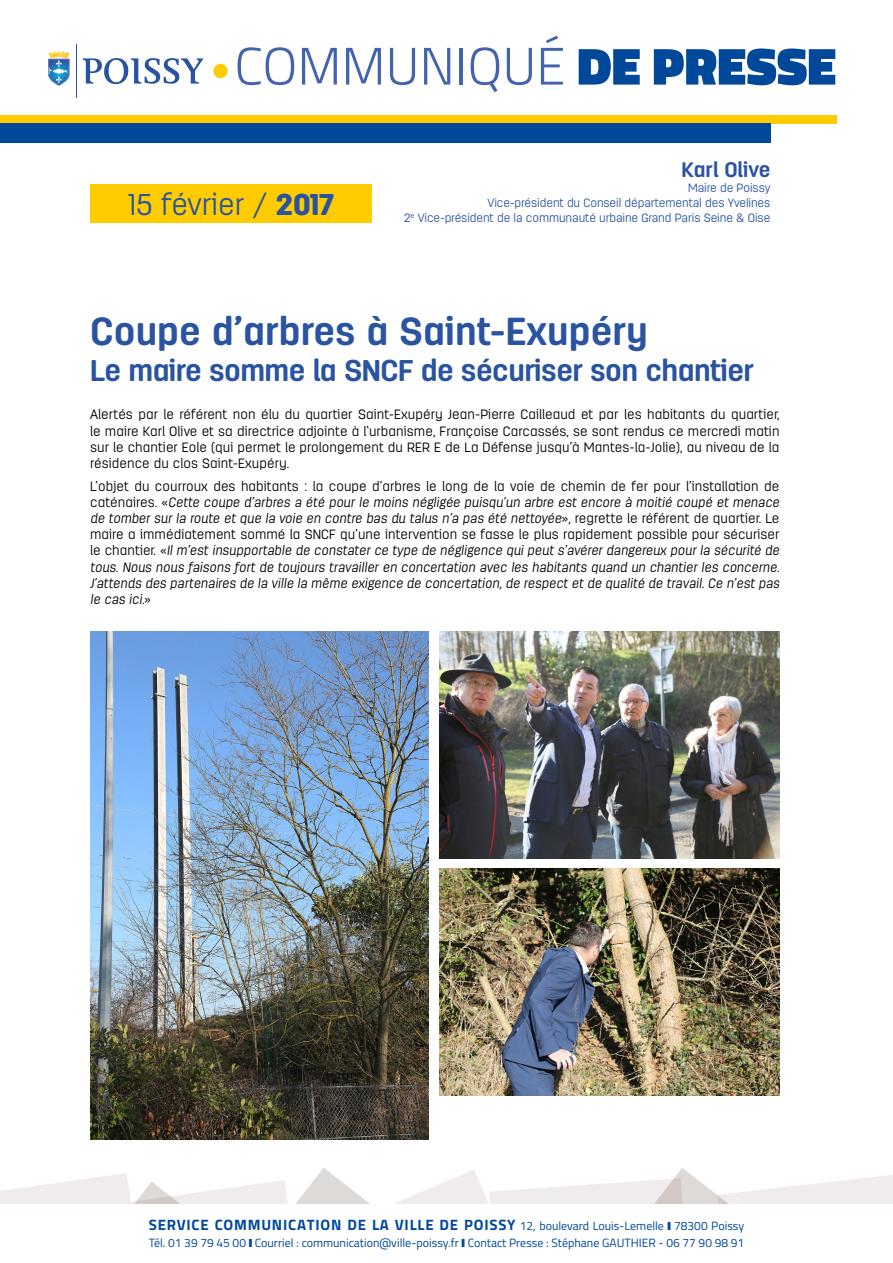
<style>
.page{position:relative;width:893px;height:1263px;background:#fff}
.page>*{position:absolute;margin:0;border:0;box-sizing:border-box;transform-origin:0 0}
.t1{font:300 52.8px "Titillium Web";color:#4363ac}
.t2{font:700 39px "Antartida Rounded";color:#2a53a1}
.t3{font:700 30px "Antartida Rounded";letter-spacing:-.02em;color:#2a53a1}
.t4{font:300 30px "Antartida Rounded";color:#2a53a1}
.t5{font:700 21px "Antartida Rounded";color:#2a53a1}
.t6{font:700 15px "Titillium Web";letter-spacing:.05em;color:#00489a}
.t7{font:italic 300 13.5px/16.2px "Antartida Rounded";letter-spacing:.005em;color:#000;text-align:justify}
.t8{font:300 13.5px/16.2px "Antartida Rounded";letter-spacing:.005em;color:#000;text-align:justify}
.t9{font:300 12px/15px "Antartida Rounded";letter-spacing:-.01em;color:#2a53a1;text-align:right}
.t10{font:12px "Titillium Web";color:#00489a}
.s1{font-weight:900;color:#00489a}
.s2{font-weight:900}
.s3{font-style:normal}
.s4{font-weight:400;font-size:12px}
.s5{font-weight:900;font-size:12px}
</style>
<div class="page">
<svg style="left:0;top:1168px;width:893px;height:36px"></svg>
<div style="left:0;top:115px;width:836px;height:8px;background:#fc0"></div>
<div style="left:0;top:123px;width:770px;height:20px;background:#00489a"></div>
<div style="left:90px;top:184px;width:282px;height:39px;background:#fc0"></div>
<svg style="left:48px;top:51px;width:22px;height:35px"></svg>
<img style="left:53px;top:55px;width:15px;height:3px">
<img style="left:49px;top:52px;width:19px;height:3px">
<hr style="left:77px;top:44px;width:1px;height:54px;background:#2a53a1">
<svg style="left:83px;top:58px;width:120px;height:26px"></svg>
<div style="left:213px;top:64px;width:15px;height:14px;background:#fc0;border-radius:50%"></div>
<img style="left:90px;top:631px;width:339px;height:509px">
<img style="left:439px;top:869px;width:340px;height:227px">
<img style="left:439px;top:631px;width:340px;height:227px">
<h1 class="t1" style="left:234px;top:36px;width:603px">COMMUNIQUÉ <span class="s1">DE PRESSE</span></h1>
<h3 class="t4" style="left:128px;top:188px;width:207px">15 février / <span class="s2">2017</span></h3>
<h3 class="t5" style="left:681px;top:158px;width:90px">Karl Olive</h3>
<p class="t9" style="left:404px;top:180px;width:368px">Maire de Poissy<br>Vice-président du Conseil départemental des Yvelines<br>2<sup>e</sup> Vice-président de la communauté urbaine Grand Paris Seine &amp; Oise</p>
<h2 class="t2" style="left:90px;top:309px;width:559px">Coupe d’arbres à Saint-Exupéry</h2>
<h3 class="t3" style="left:90px;top:353px;width:665px">Le maire somme la SNCF de sécuriser son chantier</h3>
<p class="t8" style="left:90px;top:407px;width:691px">Alertés par le référent non élu du quartier Saint-Exupéry Jean-Pierre Cailleaud et par les habitants du quartier, le maire Karl Olive et sa directrice adjointe à l‘urbanisme, Françoise Carcassés, se sont rendus ce mercredi matin sur le chantier Eole (qui permet le prolongement du RER E de La Défense jusqu’à Mantes-la-Jolie), au niveau de la résidence du clos Saint-Exupéry.</p>
<p class="t7" style="left:90px;top:478px;width:691px"><span class="s3">L’objet du courroux des habitants : la coupe d’arbres le long de la voie de chemin de fer pour l’installation de caténaires. «</span>Cette coupe d’arbres a été pour le moins négligée puisqu’un arbre est encore à moitié coupé et menace de tomber sur la route et que la voie en contre bas du talus n’a pas été nettoyée<span class="s3">», regrette le référent de quartier. Le maire a immédiatement sommé la SNCF qu’une intervention se fasse le plus rapidement possible pour sécuriser le chantier. «</span>Il m’est insupportable de constater ce type de négligence qui peut s’avérer dangereux pour la sécurité de tous. Nous nous faisons fort de toujours travailler en concertation avec les habitants quand un chantier les concerne.<br>J’attends des partenaires de la ville la même exigence de concertation, de respect et de qualité de travail. Ce n’est pas le cas ici.<span class="s3">»</span></p>
<p class="t6" style="left:149px;top:1216px;width:597px">SERVICE COMMUNICATION DE LA VILLE DE POISSY <span class="s4">12, boulevard Louis-Lemelle</span> <span class="s5">I</span> <span class="s4">78300 Poissy</span></p>
<p class="t10" style="left:149px;top:1235px;width:597px">Tél. 01 39 79 45 00 <span class="s2">I</span> Courriel : communication@ville-poissy.fr <span class="s2">I</span> Contact Presse : Stéphane GAUTHIER - 06 77 90 98 91</p>
</div>
